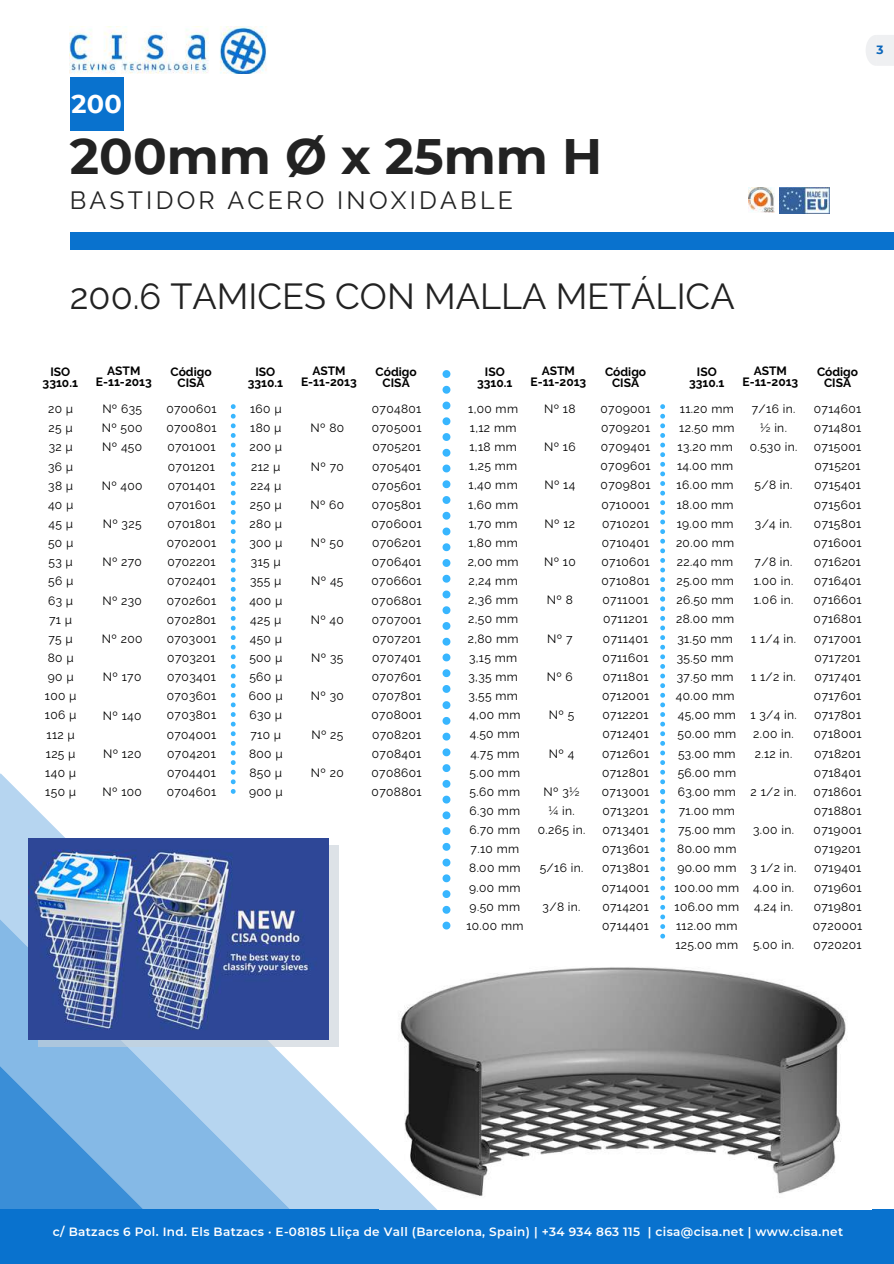
<style>
.page{position:relative;width:894px;height:1264px;background:#fff}
.page>*{position:absolute;margin:0;border:0;box-sizing:border-box;transform-origin:0 0}
.t1{font:700 49.65px "Montserrat";color:#222}
.t2{font:36px "Raleway";color:#222}
.t3{font:700 25.5px "Montserrat";color:#fff}
.t4{font:24.9px "Raleway";letter-spacing:.13em;color:#222}
.t5{font:12px/19.2px "Raleway";letter-spacing:.03em;color:#000}
.t6{font:700 12px/11.2px "Raleway";color:#000;text-align:center}
.t7{font:600 12px "Montserrat";letter-spacing:.03em;color:#fff}
.t8{font:700 12px "Montserrat";color:#0a66bb}
</style>
<div class="page">
<div style="left:0;top:1209px;width:893px;height:54px;background:#0972ce"></div>
<div style="left:70px;top:232px;width:823px;height:17px;background:#0972ce"></div>
<svg style="left:866px;top:35px;width:27px;height:31px"></svg>
<div style="left:70px;top:78px;width:53px;height:53px;background:#0972ce"></div>
<svg style="left:442px;top:701px;width:8px;height:8px"></svg>
<svg style="left:442px;top:717px;width:8px;height:7px"></svg>
<svg style="left:442px;top:732px;width:8px;height:8px"></svg>
<svg style="left:442px;top:748px;width:8px;height:8px"></svg>
<svg style="left:442px;top:764px;width:8px;height:8px"></svg>
<svg style="left:442px;top:780px;width:8px;height:7px"></svg>
<svg style="left:442px;top:795px;width:8px;height:8px"></svg>
<svg style="left:442px;top:811px;width:8px;height:8px"></svg>
<svg style="left:442px;top:827px;width:8px;height:8px"></svg>
<svg style="left:442px;top:842px;width:8px;height:8px"></svg>
<svg style="left:442px;top:858px;width:8px;height:8px"></svg>
<svg style="left:442px;top:874px;width:8px;height:8px"></svg>
<svg style="left:442px;top:890px;width:8px;height:8px"></svg>
<svg style="left:442px;top:905px;width:8px;height:8px"></svg>
<svg style="left:442px;top:921px;width:8px;height:8px"></svg>
<svg style="left:442px;top:370px;width:8px;height:8px"></svg>
<svg style="left:442px;top:386px;width:8px;height:8px"></svg>
<svg style="left:442px;top:401px;width:8px;height:8px"></svg>
<svg style="left:442px;top:417px;width:8px;height:8px"></svg>
<svg style="left:442px;top:433px;width:8px;height:8px"></svg>
<svg style="left:442px;top:449px;width:8px;height:7px"></svg>
<svg style="left:442px;top:464px;width:8px;height:8px"></svg>
<svg style="left:442px;top:480px;width:8px;height:8px"></svg>
<svg style="left:442px;top:496px;width:8px;height:8px"></svg>
<svg style="left:442px;top:512px;width:8px;height:7px"></svg>
<svg style="left:442px;top:527px;width:8px;height:8px"></svg>
<svg style="left:442px;top:543px;width:8px;height:8px"></svg>
<svg style="left:442px;top:559px;width:8px;height:8px"></svg>
<svg style="left:442px;top:575px;width:8px;height:7px"></svg>
<svg style="left:442px;top:590px;width:8px;height:8px"></svg>
<svg style="left:442px;top:606px;width:8px;height:8px"></svg>
<svg style="left:442px;top:622px;width:8px;height:8px"></svg>
<svg style="left:442px;top:637px;width:8px;height:8px"></svg>
<svg style="left:442px;top:653px;width:8px;height:8px"></svg>
<svg style="left:442px;top:669px;width:8px;height:8px"></svg>
<svg style="left:442px;top:685px;width:8px;height:8px"></svg>
<svg style="left:231px;top:404px;width:4px;height:369px"></svg>
<img style="left:441px;top:967px;width:406px;height:229px">
<svg style="left:660px;top:404px;width:5px;height:534px"></svg>
<svg style="left:0;top:773px;width:441px;height:437px"></svg>
<svg style="left:0;top:918px;width:294px;height:292px;background:#9cc6ea"></svg>
<svg style="left:0;top:1065px;width:148px;height:145px;background:#60a4de"></svg>
<img style="left:70px;top:27px;width:197px;height:47px">
<svg style="left:38px;top:845px;width:300px;height:201px;background:#bbc8da"></svg>
<img style="left:29px;top:838px;width:299px;height:201px">
<img style="left:779px;top:188px;width:50px;height:26px">
<img style="left:748px;top:188px;width:26px;height:25px">
<h3 class="t3" style="left:71px;top:88px;width:52px">200</h3>
<h1 class="t1" style="left:70px;top:125px;width:533px">200mm Ø x 25mm H</h1>
<h3 class="t4" style="left:70px;top:185px;width:444px">BASTIDOR ACERO INOXIDABLE</h3>
<p class="t8" style="left:876px;top:43px;width:9px">3</p>
<h2 class="t2" style="left:70px;top:275px;width:666px">200.6 TAMICES CON MALLA METÁLICA</h2>
<p class="t6" style="left:43px;top:366px;width:37px">ISO<br>3310.1</p>
<p class="t6" style="left:96px;top:365px;width:57px;line-height:10.8px">ASTM<br>E-11-2013</p>
<p class="t6" style="left:170px;top:366px;width:43px">Código<br>CISA</p>
<p class="t5" style="left:45px;top:399px;width:33px;text-align:center">20 µ<br>25 µ<br>32 µ<br>36 µ<br>38 µ<br>40 µ<br>45 µ<br>50 µ<br>53 µ<br>56 µ<br>63 µ<br>71 µ<br>75 µ<br>80 µ<br>90 µ<br>100 µ<br>106 µ<br>112 µ<br>125 µ<br>140 µ<br>150 µ</p>
<p class="t5" style="left:102px;top:399px;width:42px;text-align:justify">Nº 635<br>Nº 500<br>Nº 450</p>
<p class="t5" style="left:102px;top:476px;width:42px">Nº 400</p>
<p class="t5" style="left:103px;top:514px;width:40px">Nº 325</p>
<p class="t5" style="left:102px;top:552px;width:41px">Nº 270</p>
<p class="t5" style="left:102px;top:590px;width:41px">Nº 230</p>
<p class="t5" style="left:102px;top:629px;width:42px">Nº 200</p>
<p class="t5" style="left:103px;top:667px;width:40px">Nº 170</p>
<p class="t5" style="left:103px;top:705px;width:40px">Nº 140</p>
<p class="t5" style="left:103px;top:744px;width:40px">Nº 120</p>
<p class="t5" style="left:102px;top:782px;width:41px">Nº 100</p>
<p class="t5" style="left:166px;top:399px;width:52px">0700601<br>0700801<br>0701001<br>0701201<br>0701401<br>0701601<br>0701801<br>0702001<br>0702201<br>0702401<br>0702601<br>0702801<br>0703001<br>0703201<br>0703401<br>0703601<br>0703801<br>0704001<br>0704201<br>0704401<br>0704601</p>
<p class="t6" style="left:248px;top:366px;width:37px">ISO<br>3310.1</p>
<p class="t6" style="left:301px;top:365px;width:57px;line-height:10.8px">ASTM<br>E-11-2013</p>
<p class="t6" style="left:375px;top:366px;width:43px">Código<br>CISA</p>
<p class="t5" style="left:249px;top:399px;width:35px">160 µ<br>180 µ<br>200 µ<br>212 µ<br>224 µ<br>250 µ<br>280 µ<br>300 µ<br>315 µ<br>355 µ<br>400 µ<br>425 µ<br>450 µ<br>500 µ<br>560 µ<br>600 µ<br>630 µ<br>710 µ<br>800 µ<br>850 µ<br>900 µ</p>
<p class="t5" style="left:310px;top:418px;width:35px">Nº 80</p>
<p class="t5" style="left:311px;top:456px;width:34px">Nº 70</p>
<p class="t5" style="left:310px;top:495px;width:35px">Nº 60</p>
<p class="t5" style="left:311px;top:533px;width:35px">Nº 50</p>
<p class="t5" style="left:311px;top:571px;width:34px">Nº 45</p>
<p class="t5" style="left:311px;top:610px;width:35px">Nº 40</p>
<p class="t5" style="left:311px;top:648px;width:34px">Nº 35</p>
<p class="t5" style="left:311px;top:686px;width:34px">Nº 30</p>
<p class="t5" style="left:311px;top:724px;width:33px">Nº 25</p>
<p class="t5" style="left:311px;top:763px;width:34px">Nº 20</p>
<p class="t5" style="left:371px;top:399px;width:52px;text-align:justify">0704801<br>0705001<br>0705201<br>0705401<br>0705601<br>0705801<br>0706001<br>0706201<br>0706401<br>0706601<br>0706801<br>0707001<br>0707201<br>0707401<br>0707601<br>0707801<br>0708001<br>0708201<br>0708401<br>0708601<br>0708801</p>
<p class="t6" style="left:477px;top:366px;width:37px">ISO<br>3310.1</p>
<p class="t6" style="left:530px;top:365px;width:57px;line-height:10.8px">ASTM<br>E-11-2013</p>
<p class="t6" style="left:605px;top:366px;width:43px">Código<br>CISA</p>
<p class="t5" style="left:600px;top:399px;width:52px">0709001<br>0709201<br>0709401<br>0709601<br>0709801<br>0710001<br>0710201<br>0710401<br>0710601<br>0710801<br>0711001<br>0711201<br>0711401<br>0711601<br>0711801<br>0712001<br>0712201<br>0712401<br>0712601<br>0712801<br>0713001<br>0713201<br>0713401<br>0713601<br>0713801<br>0714001<br>0714201<br>0714401</p>
<p class="t5" style="left:544px;top:399px;width:33px">Nº 18</p>
<p class="t5" style="left:544px;top:437px;width:33px">Nº 16</p>
<p class="t5" style="left:544px;top:475px;width:32px">Nº 14</p>
<p class="t5" style="left:544px;top:514px;width:32px">Nº 12</p>
<p class="t5" style="left:544px;top:552px;width:33px">Nº 10</p>
<p class="t5" style="left:546px;top:590px;width:27px">Nº 8</p>
<p class="t5" style="left:547px;top:628px;width:27px">Nº 7</p>
<p class="t5" style="left:546px;top:667px;width:28px">Nº 6</p>
<p class="t5" style="left:548px;top:705px;width:27px">Nº 5</p>
<p class="t5" style="left:548px;top:743px;width:27px">Nº 4</p>
<p class="t5" style="left:537px;top:782px;width:49px;text-align:center">Nº 3½ ¼ in.<br>0.265 in.</p>
<p class="t5" style="left:539px;top:858px;width:45px">5/16 in.</p>
<p class="t5" style="left:542px;top:897px;width:39px">3/8 in.</p>
<p class="t5" style="left:466px;top:399px;width:59px;text-align:center">1,00 mm<br>1,12 mm<br>1,18 mm<br>1,25 mm<br>1,40 mm<br>1,60 mm<br>1,70 mm<br>1,80 mm<br>2,00 mm<br>2,24 mm<br>2,36 mm<br>2,50 mm<br>2,80 mm<br>3,15 mm<br>3,35 mm<br>3,55 mm<br>4,00 mm<br>4.50 mm<br>4.75 mm<br>5.00 mm<br>5.60 mm<br>6.30 mm<br>6.70 mm<br>7.10 mm<br>8.00 mm<br>9.00 mm<br>9.50 mm<br>10.00 mm</p>
<p class="t6" style="left:689px;top:366px;width:37px">ISO<br>3310.1</p>
<p class="t6" style="left:742px;top:365px;width:57px;line-height:10.8px">ASTM<br>E-11-2013</p>
<p class="t6" style="left:816px;top:366px;width:43px">Código<br>CISA</p>
<p class="t5" style="left:812px;top:399px;width:51px">0714601<br>0714801<br>0715001<br>0715201<br>0715401<br>0715601<br>0715801<br>0716001<br>0716201<br>0716401<br>0716601<br>0716801<br>0717001<br>0717201<br>0717401<br>0717601<br>0717801<br>0718001<br>0718201<br>0718401<br>0718601<br>0718801<br>0719001<br>0719201<br>0719401<br>0719601<br>0719801<br>0720001<br>0720201</p>
<p class="t5" style="left:749px;top:399px;width:49px;text-align:center">7/16 in. ½ in.<br>0.530 in.</p>
<p class="t5" style="left:754px;top:475px;width:40px">5/8 in.</p>
<p class="t5" style="left:754px;top:514px;width:39px">3/4 in.</p>
<p class="t5" style="left:753px;top:552px;width:41px;text-align:justify">7/8 in.<br>1.00 in.<br>1.06 in.</p>
<p class="t5" style="left:750px;top:628px;width:46px">1 1/4 in.</p>
<p class="t5" style="left:751px;top:667px;width:46px">1 1/2 in.</p>
<p class="t5" style="left:750px;top:705px;width:48px">1 3/4 in.<br>2.00 in.<br>2.12 in.</p>
<p class="t5" style="left:750px;top:782px;width:47px">2 1/2 in.</p>
<p class="t5" style="left:753px;top:820px;width:42px">3.00 in.</p>
<p class="t5" style="left:750px;top:858px;width:47px">3 1/2 in.<br>4.00 in.<br>4.24 in.</p>
<p class="t5" style="left:752px;top:935px;width:42px">5.00 in.</p>
<p class="t5" style="left:674px;top:399px;width:66px;text-align:center">11.20 mm<br>12.50 mm<br>13.20 mm<br>14.00 mm<br>16.00 mm<br>18.00 mm<br>19.00 mm<br>20.00 mm<br>22.40 mm<br>25.00 mm<br>26.50 mm<br>28.00 mm<br>31.50 mm<br>35.50 mm<br>37.50 mm<br>40.00 mm<br>45,00 mm<br>50.00 mm<br>53.00 mm<br>56.00 mm<br>63.00 mm<br>71.00 mm<br>75.00 mm<br>80.00 mm<br>90.00 mm<br>100.00 mm<br>106.00 mm<br>112.00 mm<br>125.00 mm</p>
<p class="t7" style="left:53px;top:1224px;width:791px">c/ Batzacs 6 Pol. Ind. Els Batzacs · E-08185 Lliça de Vall (Barcelona, Spain) | +34 934 863 115 | cisa@cisa.net | www.cisa.net</p>
</div>
